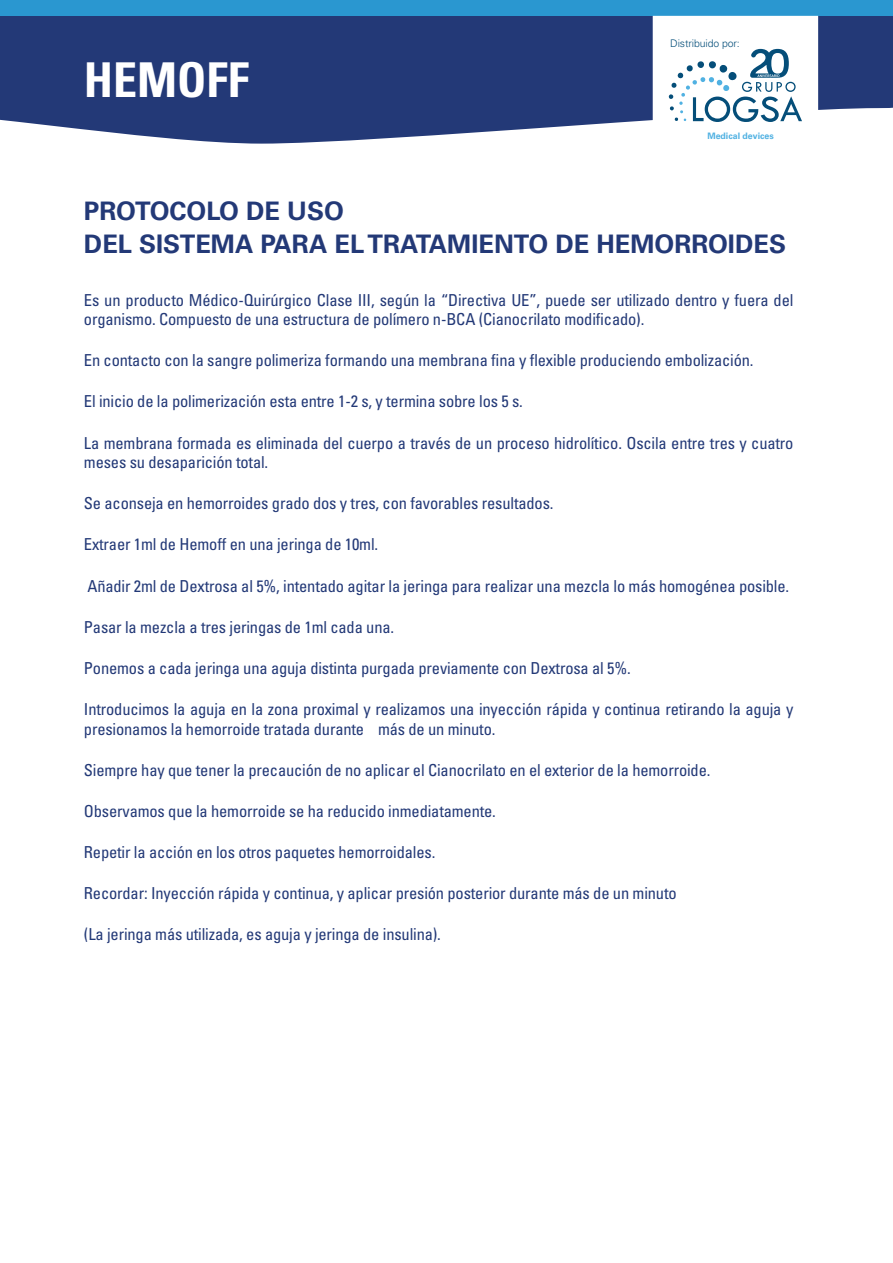
<style>
.page{position:relative;width:893px;height:1263px;background:#fff}
.page>*{position:absolute;margin:0;border:0;box-sizing:border-box;transform-origin:0 0}
.t1{font:700 condensed 48px "Univers LT Std";color:#fff}
.t2{font:700 25.5px "Univers LT Std";color:#233977}
.t3{font:condensed 16.5px/19.8px "Univers LT Std";letter-spacing:-.01em;color:#233977}
.t4{font:300 10.5px "Univers LT Std";letter-spacing:-.01em;color:#054e79}
.t5{font:700 8.85px "Univers LT Std";color:#50b1e2}
</style>
<div class="page">
<svg style="left:0;top:16px;width:893px;height:128px;background:#394d85"></svg>
<div style="left:0;top:0;width:893px;height:16px;background:#2a97d0"></div>
<svg style="left:653px;top:16px;width:165px;height:128px"></svg>
<p class="t1" style="left:84px;top:50px;width:167px">HEMOFF</p>
<p class="t4" style="left:670px;top:37px;width:71px">Distribuido por:</p>
<p class="t5" style="left:707px;top:131px;width:68px">Medical devices</p>
<p class="t2" style="left:84px;top:197px;width:261px">PROTOCOLO DE USO</p>
<p class="t2" style="left:84px;top:230px;width:704px">DEL SISTEMA PARA EL TRATAMIENTO DE HEMORROIDES</p>
<p class="t3" style="left:84px;top:289px;width:711px">Es un producto Médico-Quirúrgico Clase III, según la “Directiva UE”, puede ser utilizado dentro y fuera del organismo. Compuesto de una estructura de polímero n-BCA (Cianocrilato modificado).</p>
<p class="t3" style="left:84px;top:350px;width:671px">En contacto con la sangre polimeriza formando una membrana fina y flexible produciendo embolización.</p>
<p class="t3" style="left:84px;top:391px;width:440px">El inicio de la polimerización esta entre 1-2 s, y termina sobre los 5 s.</p>
<p class="t3" style="left:84px;top:432px;width:711px">La membrana formada es eliminada del cuerpo a través de un proceso hidrolítico. Oscila entre tres y cuatro meses su desaparición total.</p>
<p class="t3" style="left:84px;top:493px;width:471px">Se aconseja en hemorroides grado dos y tres, con favorables resultados.</p>
<p class="t3" style="left:84px;top:534px;width:296px">Extraer 1ml de Hemoff en una jeringa de 10ml.</p>
<p class="t3" style="left:87px;top:575px;width:703px">Añadir 2ml de Dextrosa al 5%, intentado agitar la jeringa para realizar una mezcla lo más homogénea posible.</p>
<p class="t3" style="left:84px;top:616px;width:312px">Pasar la mezcla a tres jeringas de 1ml cada una.</p>
<p class="t3" style="left:84px;top:658px;width:548px">Ponemos a cada jeringa una aguja distinta purgada previamente con Dextrosa al 5%.</p>
<p class="t3" style="left:84px;top:699px;width:711px">Introducimos la aguja en la zona proximal y realizamos una inyección rápida y continua retirando la aguja y presionamos la hemorroide tratada durante más de un minuto.</p>
<p class="t3" style="left:84px;top:759px;width:628px">Siempre hay que tener la precaución de no aplicar el Cianocrilato en el exterior de la hemorroide.</p>
<p class="t3" style="left:84px;top:801px;width:413px">Observamos que la hemorroide se ha reducido inmediatamente.</p>
<p class="t3" style="left:84px;top:842px;width:353px">Repetir la acción en los otros paquetes hemorroidales.</p>
<p class="t3" style="left:84px;top:883px;width:594px">Recordar: Inyección rápida y continua, y aplicar presión posterior durante más de un minuto</p>
<p class="t3" style="left:84px;top:924px;width:358px">(La jeringa más utilizada, es aguja y jeringa de insulina).</p>
</div>
